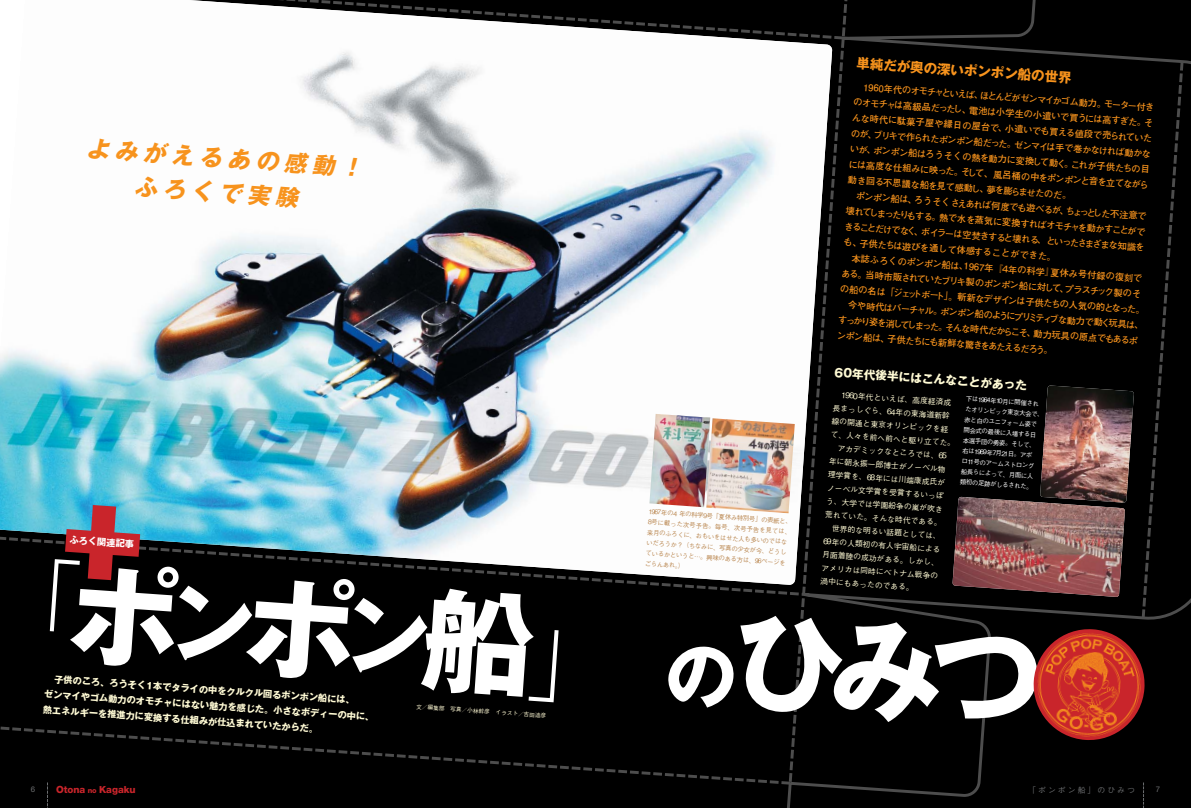
<style>
.page{position:relative;width:1191px;height:808px;background:#000}
.page>*{position:absolute;margin:0;border:0;box-sizing:border-box;transform-origin:0 0}
.t1{font:700 112px "Gothic MB101 Pro";color:#fff}
.t2{font:italic 700 23px/34.5px "Gothic MB101 Pro";color:#f7931d;text-align:center}
.t3{font:700 13.5px "Gothic MB101 Pro";color:#f7931d}
.t4{font:700 11.7px "Gothic MB101 Pro";color:#fffbd5}
.t5{font:800 9.7px "Helvetica Neue";color:#c9252b}
.t6{font:700 9.2px/15.6px "Futo Go B101 Pro";color:#f7931d}
.t7{font:700 9.2px "Gothic MB101 Pro";color:#fffbd5}
.t8{font:700 9.2px "Gothic MB101 Pro";color:#fff}
.t9{font:500 7.8px "Gothic BBB Pro";color:#fffbd5}
.t10{font:500 7.8px "Gothic BBB Pro";letter-spacing:.27em;color:#6c6e70}
.t11{font:7.8px "Helvetica Neue";color:#6c6e70}
.t12{font:500 6.4px/10.4px "Gothic BBB Pro";color:#ba8750}
.t13{font:500 6.4px/10.4px "Gothic BBB Pro";color:#fff}
.t14{font:500 5.7px "Gothic BBB Pro";color:#fffbd5}
.s1{font-size:86px}
.s2{font-family:"Shin Go Pro";font-weight:300;font-size:77px}
.s3{font-size:72px}
.s4{font-size:9.9px}
.s5{font-size:7.3px}
</style>
<div class="page">
<svg style="left:1140px;top:59px;width:45px;height:562px;background:#040404"></svg>
<div style="left:787px;top:0;width:73px;height:785px;background:#000"></div>
<img style="left:0;top:0;width:832px;height:585px">
<img style="left:649px;top:414px;width:145px;height:99px">
<img style="left:649px;top:414px;width:61px;height:93px">
<img style="left:952px;top:385px;width:182px;height:212px">
<img style="left:952px;top:497px;width:173px;height:100px">
<img style="left:1031px;top:627px;width:115px;height:115px">
<svg style="left:1143px;top:782px;width:1px;height:26px"></svg>
<svg style="left:47px;top:782px;width:1px;height:26px"></svg>
<svg style="left:50px;top:505px;width:90px;height:128px;background:#3e272d"></svg>
<h2 class="t2" style="left:88px;top:134px;width:279px;rotate:4deg">よみがえるあの感動！ふろくで実験</h2>
<h3 class="t3" style="left:857px;top:58px;width:217px;rotate:4deg">単純だが奥の深いポンポン船の世界</h3>
<p class="t6" style="left:854px;top:80px;width:302px;text-indent:9px;rotate:4deg">1960年代のオモチャといえば、ほとんどがゼンマイかゴム動力。モーター付きのオモチャは高級品だったし、電池は小学生の小遣いで買うには高すぎた。そんな時代に駄菓子屋や縁日の屋台で、小遣いでも買える値段で売られていたのが、ブリキで作られたポンポン船だった。ゼンマイは手で巻かなければ動かないが、ポンポン船はろうそくの熱を動力に変換して動く。<br>には高度な仕組みに映った。</p>
<p class="t6" style="left:1071px;top:158px;width:81px;rotate:4deg">これが子供たちの目</p>
<p class="t6" style="left:961px;top:165px;width:190px;rotate:4deg">そして、風呂桶の中をポンポンと音を立てながら</p>
<p class="t6" style="left:848px;top:173px;width:226px;rotate:4deg">動き回る不思議な船を見て感動し、夢を膨らませたのだ。</p>
<p class="t6" style="left:856px;top:189px;width:215px;rotate:4deg">ポンポン船は、ろうそくさえあれば何度でも遊べるが、</p>
<p class="t6" style="left:1066px;top:204px;width:83px;rotate:4deg">ちょっとした不注意で</p>
<p class="t6" style="left:845px;top:220px;width:302px;rotate:4deg">きることだけでなく、ボイラーは空焚きすると壊れる、といったさまざまな知識を</p>
<p class="t6" style="left:846px;top:204px;width:302px;rotate:4deg">壊れてしまったりもする。熱で水を蒸気に変換すればオモチャを動かすことがで</p>
<p class="t6" style="left:844px;top:235px;width:214px;rotate:4deg">も、子供たちは遊びを通して体感することができた。</p>
<p class="t6" style="left:852px;top:252px;width:205px;rotate:4deg">本誌ふろくのポンポン船は、1967年『４年の科学』</p>
<p class="t6" style="left:1050px;top:265px;width:94px;rotate:4deg">夏休み号付録の復刻で</p>
<p class="t6" style="left:841px;top:267px;width:230px;rotate:4deg">ある。当時市販されていたブリキ製のポンポン船に対して、</p>
<p class="t6" style="left:840px;top:282px;width:72px;rotate:4deg">の船の名は「ジェ</p>
<p class="t6" style="left:1065px;top:282px;width:78px;rotate:4deg">プラスチック製のそ</p>
<p class="t6" style="left:908px;top:287px;width:239px;rotate:4deg">ットボート」。斬新なデザインは子供たちの人気の的となった。</p>
<p class="t6" style="left:848px;top:298px;width:185px;rotate:4deg">今や時代はバーチャル。ポンポン船のようにプリ</p>
<p class="t6" style="left:838px;top:313px;width:73px;rotate:4deg">すっかり姿を消して</p>
<p class="t6" style="left:1028px;top:311px;width:117px;rotate:4deg">ミティブな動力で動く玩具は、</p>
<p class="t6" style="left:907px;top:318px;width:130px;rotate:4deg">しまった。そんな時代だからこそ、</p>
<p class="t6" style="left:1034px;top:327px;width:106px;rotate:4deg">動力玩具の原点でもあるポ</p>
<p class="t6" style="left:837px;top:329px;width:218px;rotate:4deg">ンポン船は、子供たちにも新鮮な驚きをあたえるだろう。</p>
<p class="t4" style="left:834px;top:368px;width:195px;rotate:4deg">60年代後半にはこんなことがあった</p>
<p class="t13" style="left:966px;top:394px;width:80px;rotate:4deg">下は1964年10月に開催されたオリンピック東京大会で、赤と白のユニフォーム姿で開会式の最後に入場する日本選手団の勇姿。そして、右は1969年7月21日。アポロ11号のアームストロング船長らによって、月面に人類初の足跡がしるされた。</p>
<p class="t9" style="left:841px;top:392px;width:112px;rotate:4deg">1960年代といえば、高度経済成</p>
<p class="t9" style="left:833px;top:405px;width:119px;rotate:4deg">長まっしぐら、64年の東海道新幹</p>
<p class="t9" style="left:832px;top:418px;width:118px;rotate:4deg">線の開通と東京オリンピックを経</p>
<p class="t9" style="left:831px;top:431px;width:126px;rotate:4deg">て、人々を前へ前へと駆り立てた。</p>
<p class="t9" style="left:838px;top:445px;width:111px;rotate:4deg">アカデミックなところでは、65</p>
<p class="t9" style="left:829px;top:458px;width:118px;rotate:4deg">年に朝永振一郎博士がノーベル物</p>
<p class="t9" style="left:828px;top:471px;width:119px;rotate:4deg">理学賞を、68年には川端康成氏が</p>
<p class="t9" style="left:827px;top:485px;width:118px;rotate:4deg">ノーベル文学賞を受賞するいっぽ</p>
<p class="t9" style="left:826px;top:498px;width:118px;rotate:4deg">う、大学では学園紛争の嵐が吹き</p>
<p class="t9" style="left:825px;top:511px;width:118px;rotate:4deg">荒れていた。そんな時代である。</p>
<p class="t9" style="left:832px;top:525px;width:111px;rotate:4deg">世界的な明るい話題としては、</p>
<p class="t9" style="left:823px;top:538px;width:119px;rotate:4deg">69年の人類初の有人宇宙船による</p>
<p class="t9" style="left:822px;top:551px;width:118px;rotate:4deg">月面着陸の成功がある。しかし、</p>
<p class="t9" style="left:821px;top:565px;width:118px;rotate:4deg">アメリカは同時にベトナム戦争の</p>
<p class="t9" style="left:820px;top:578px;width:95px;rotate:4deg">渦中にもあったのである。</p>
<p class="t12" style="left:649px;top:507px;width:145px;rotate:4deg">1967年の4 年の科学9号「夏休み特別号」の表紙と、<br>8号に載った次号予告。毎号、次号予告を見ては、来月のふろくに、おもいをはせた人も多いのではないだろうか？（ちなみに、写真の少女が今、どうしているかというと…。興味のある方は、96ページをごらんあれ。）</p>
<p class="t8" style="left:70px;top:536px;width:66px;rotate:4deg">ふろく関連記事</p>
<h1 class="t1" style="left:72px;top:573px;width:976px;rotate:4deg">ポ<span class="s1">ン</span>ポ<span class="s1">ン</span>船<span class="s2">」</span> <span class="s3">の</span>ひみつ</h1>
<p class="t7" style="left:55px;top:675px;width:303px;rotate:4deg">子供のころ、ろうそく1本でタライの中をクルクル回るポンポン船には、</p>
<p class="t7" style="left:44px;top:690px;width:332px;rotate:4deg">ゼンマイやゴム動力のオモチャにはない魅力を感じた。小さなボディーの中に、</p>
<p class="t14" style="left:416px;top:704px;width:137px;rotate:4deg">文／編集部　写真／小林幹彦　イラスト／吉田迪彦　</p>
<p class="t7" style="left:43px;top:706px;width:277px;rotate:4deg">熱エネルギーを推進力に変換する仕組みが仕込まれていたからだ。</p>
<p class="t11" style="left:31px;top:787px;width:6px">6</p>
<p class="t5" style="left:56px;top:786px;width:81px"><span class="s4">O</span>tona <span class="s5">no</span> Kagaku</p>
<p class="t10" style="left:1028px;top:787px;width:108px">「ポンポン船」のひみつ</p>
<p class="t11" style="left:1155px;top:787px;width:6px">7</p>
</div>
